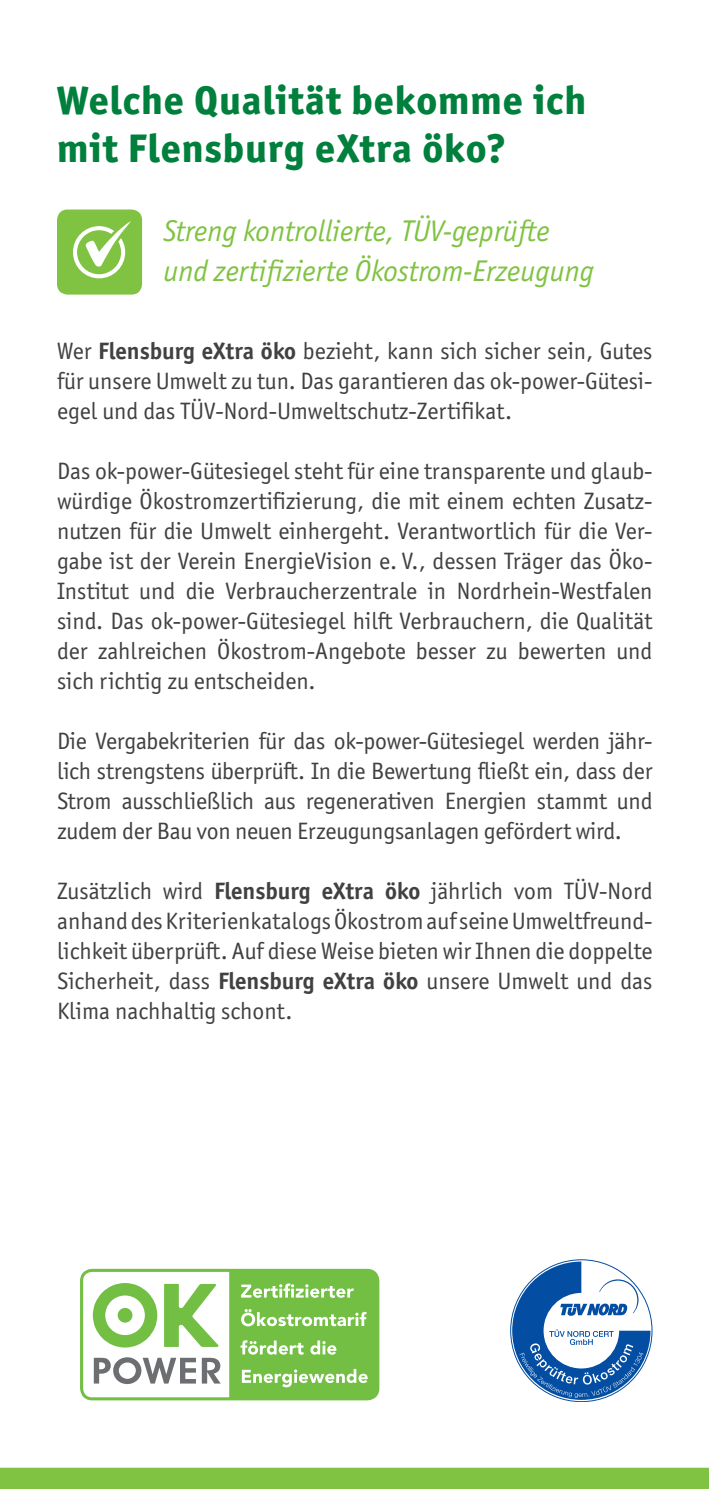
<style>
.page{position:relative;width:709px;height:1489px;background:#fff}
.page>*{position:absolute;margin:0;border:0;box-sizing:border-box;transform-origin:0 0}
.t1{font:800 40px/48px "Officina Sans ITC Pro";letter-spacing:.02em;color:#00803c}
.t2{font:italic 30px/40px "Officina Sans ITC Pro";color:#80c342}
.t3{font:23.75px/30px "Officina Sans ITC Pro";color:#414042;text-align:justify}
.s1{font-weight:700}
</style>
<div class="page">
<svg style="left:512px;top:1261px;width:138px;height:138px"></svg>
<div style="left:80px;top:1268px;width:299px;height:132px;border:3px solid #72bf44;border-radius:11px"></div>
<svg style="left:94px;top:1357px;width:102px;height:26px"></svg>
<svg style="left:202px;top:1357px;width:19px;height:26px"></svg>
<svg style="left:93px;top:1283px;width:64px;height:64px"></svg>
<div style="left:105px;top:1295px;width:40px;height:39px;background:#fff;border-radius:50%"></div>
<div style="left:118px;top:1307px;width:14px;height:15px;background:#72bf44;border-radius:50%"></div>
<svg style="left:164px;top:1283px;width:55px;height:63px"></svg>
<svg style="left:229px;top:1270px;width:148px;height:128px;background:#85c75e"></svg>
<div style="left:0;top:1467px;width:709px;height:21px;background:#80c342"></div>
<div style="left:57px;top:209px;width:85px;height:85px;background:#80c342;border-radius:11px"></div>
<svg style="left:73px;top:221px;width:58px;height:57px"></svg>
<h1 class="t1" style="left:57px;top:76px;width:531px">Welche Qualität bekomme ich mit Flensburg eXtra öko?</h1>
<p class="t2" style="left:163px;top:211px;width:432px">Streng kontrollierte, TÜV-geprüfte und zertifizierte Ökostrom-Erzeugung</p>
<p class="t3" style="left:57px;top:336px;width:597px">Wer <span class="s1">Flensburg eXtra öko</span> bezieht, kann sich sicher sein, Gutes für unsere Umwelt zu tun. Das garantieren das ok-power-Gütesi&shy;egel und das TÜV-Nord-Umweltschutz-Zertifikat.</p>
<p class="t3" style="left:57px;top:456px;width:597px">Das ok-power-Gütesiegel steht für eine transparente und glaub&shy;würdige Ökostromzertifizierung, die mit einem echten Zusatz&shy;nutzen für die Umwelt einhergeht. Verantwortlich für die Ver&shy;gabe ist der Verein EnergieVision e. V., dessen Träger das Öko-Institut und die Verbraucherzentrale in Nordrhein-Westfalen sind. Das ok-power-Gütesiegel hilft Verbrauchern, die Qualität der zahlreichen Ökostrom-Angebote besser zu bewerten und sich richtig zu entscheiden.</p>
<p class="t3" style="left:57px;top:726px;width:597px">Die Vergabekriterien für das ok-power-Gütesiegel werden jähr&shy;lich strengstens überprüft. In die Bewertung fließt ein, dass der Strom ausschließlich aus regenerativen Energien stammt und zudem der Bau von neuen Erzeugungsanlagen gefördert wird.</p>
<p class="t3" style="left:57px;top:876px;width:597px">Zusätzlich wird <span class="s1">Flensburg eXtra öko</span> jährlich vom TÜV-Nord anhand des Kriterienkatalogs Ökostrom auf seine Umweltfreund&shy;lichkeit überprüft. Auf diese Weise bieten wir Ihnen die doppelte Sicherheit, dass <span class="s1">Flensburg eXtra öko</span> unsere Umwelt und das Klima nachhaltig schont.</p>
</div>
